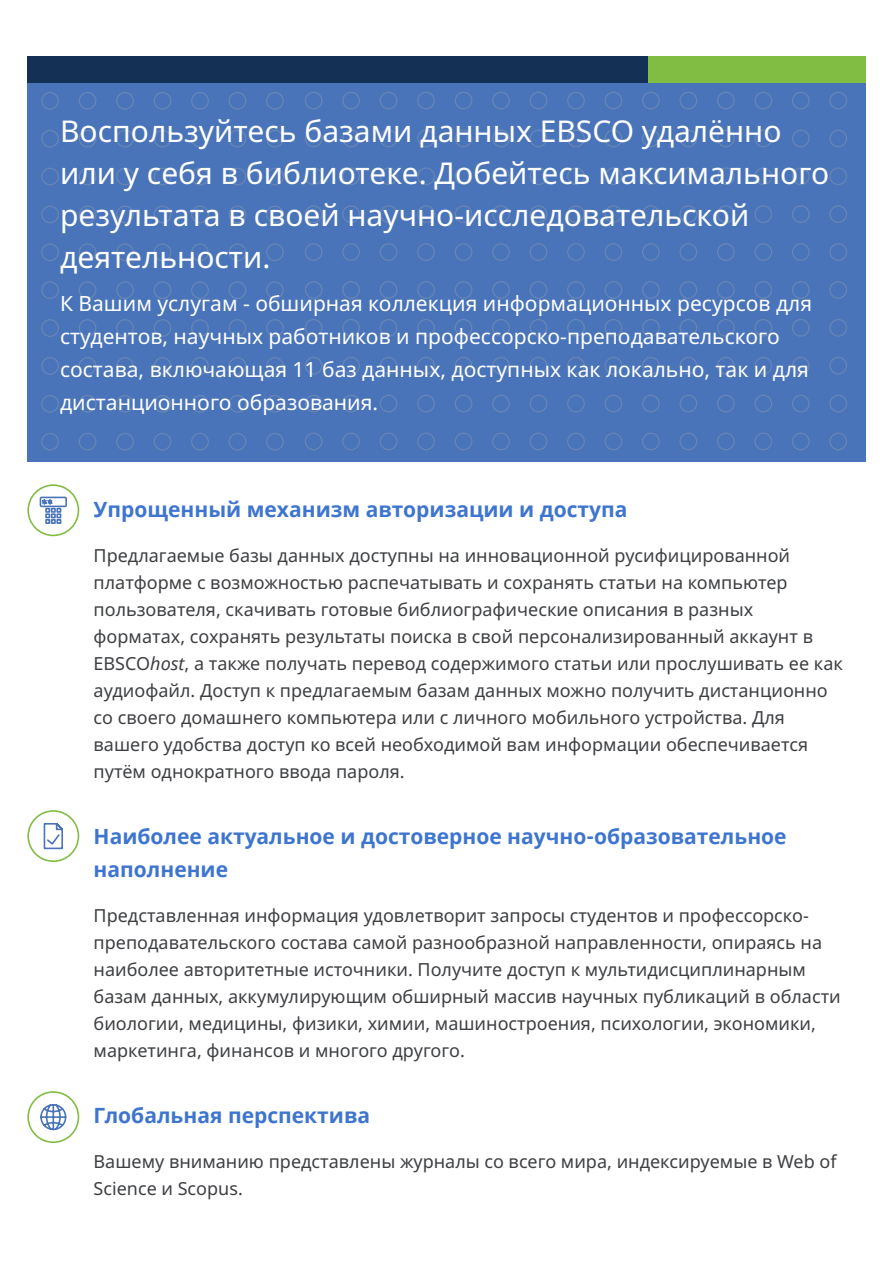
<style>
.page{position:relative;width:893px;height:1263px;background:#fff}
.page>*{position:absolute;margin:0;border:0;box-sizing:border-box;transform-origin:0 0}
.H2_White{font:30px/42px "Noto Sans";color:#fff}
.Sans_14{font:21px/33px "Noto Sans";color:#fff}
.Sans_14-2{font:700 21px/33px "Noto Sans";color:#3e75cf}
.Sans_12{font:18px/27px "Noto Sans";color:#3d3f42}
.s1{font-style:italic}
</style>
<div class="page">
<div style="left:27px;top:69px;width:839px;height:393px;background:#4974b9"></div>
<svg style="left:41px;top:92px;width:243px;height:283px"></svg>
<svg style="left:41px;top:395px;width:243px;height:56px"></svg>
<svg style="left:305px;top:92px;width:542px;height:283px"></svg>
<svg style="left:305px;top:395px;width:542px;height:55px"></svg>
<svg style="left:39px;top:496px;width:28px;height:28px"></svg>
<svg style="left:43px;top:823px;width:20px;height:27px"></svg>
<div style="left:27px;top:810px;width:52px;height:52px;border:2px solid #80bd42;border-radius:50%"></div>
<div style="left:27px;top:1091px;width:52px;height:52px;border:2px solid #80bd42;border-radius:50%"></div>
<div style="left:27px;top:484px;width:52px;height:52px;border:2px solid #80bd42;border-radius:50%"></div>
<svg style="left:40px;top:1104px;width:27px;height:27px"></svg>
<div style="left:27px;top:56px;width:622px;height:27px;background:#143055"></div>
<div style="left:649px;top:56px;width:217px;height:27px;background:#80bd42"></div>
<p class="H2_White" style="left:60px;top:111px;width:771px">Воспользуйтесь базами данных EBSCO удалённо или у себя в библиотеке. Добейтесь максимального результата в своей научно-исследовательской деятельности.</p>
<h1 class="Sans_14" style="left:60px;top:288px;width:753px">К Вашим услугам - обширная коллекция информационных ресурсов для студентов, научных работников и профессорско-преподавательского состава, включающая 11 баз данных, доступных как локально, так и для дистанционного образования.</h1>
<h1 class="Sans_14-2" style="left:94px;top:494px;width:535px">Упрощенный механизм авторизации и доступа</h1>
<p class="Sans_12" style="left:94px;top:542px;width:751px">Предлагаемые базы данных доступны на инновационной русифицированной платформе с возможностью распечатывать и сохранять статьи на компьютер пользователя, скачивать готовые библиографические описания в разных форматах, сохранять результаты поиска в свой персонализированный аккаунт в EBSCO<span class="s1">host</span>, а также получать перевод содержимого статьи или прослушивать ее как аудиофайл. Доступ к предлагаемым базам данных можно получить дистанционно со своего домашнего компьютера или с личного мобильного устройства. Для вашего удобства доступ ко всей необходимой вам информации обеспечивается путём однократного ввода пароля.</p>
<h1 class="Sans_14-2" style="left:94px;top:821px;width:694px">Наиболее актуальное и достоверное научно-образовательное наполнение</h1>
<p class="Sans_12" style="left:94px;top:902px;width:749px">Представленная информация удовлетворит запросы студентов и профессорско&shy;преподавательского состава самой разнообразной направленности, опираясь на наиболее авторитетные источники. Получите доступ к мультидисциплинарным базам данных, аккумулирующим обширный массив научных публикаций в области биологии, медицины, физики, химии, машиностроения, психологии, экономики, маркетинга, финансов и многого другого.</p>
<h1 class="Sans_14-2" style="left:94px;top:1100px;width:278px">Глобальная перспектива</h1>
<p class="Sans_12" style="left:94px;top:1148px;width:744px">Вашему вниманию представлены журналы со всего мира, индексируемые в Web of<br>Science и Scopus.</p>
</div>
